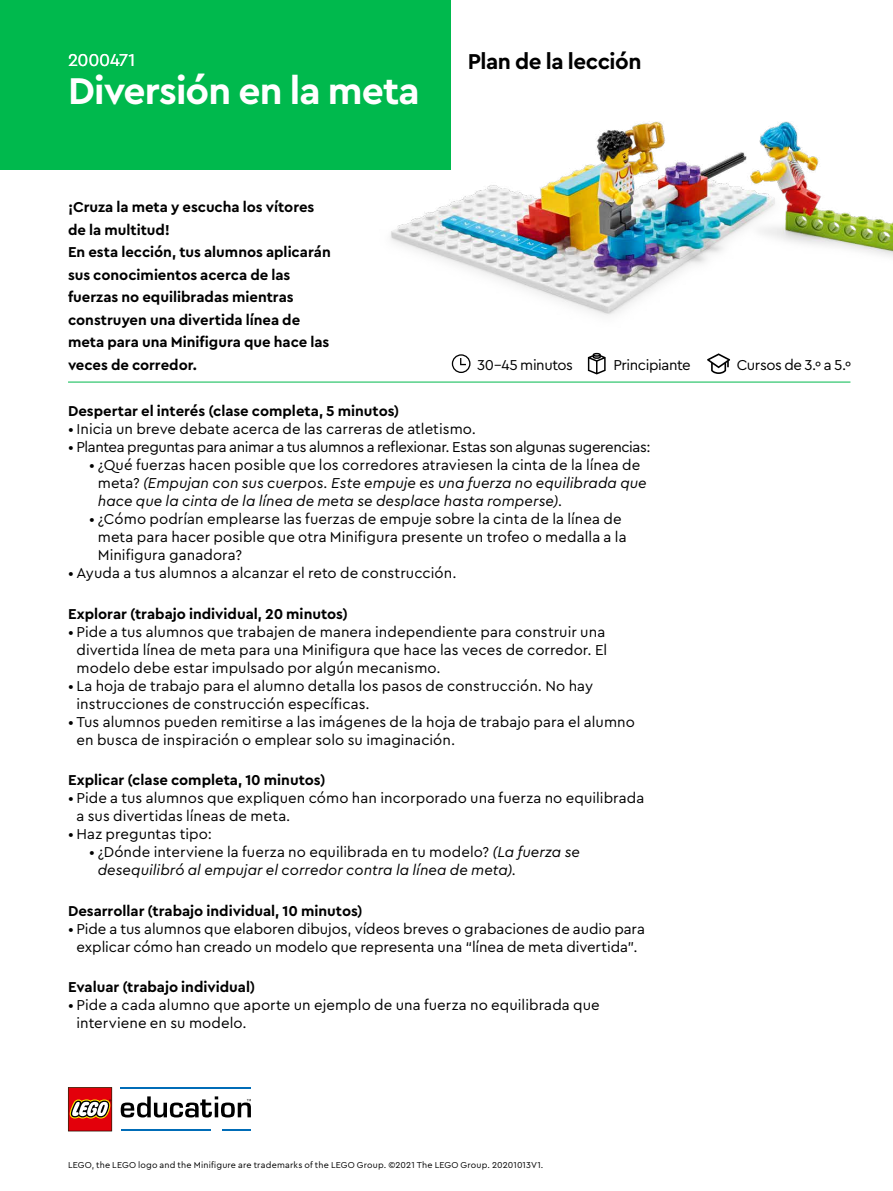
<style>
.page{position:relative;width:893px;height:1191px;background:#fff}
.page>*{position:absolute;margin:0;border:0;box-sizing:border-box;transform-origin:0 0}
.t1{font:700 39px "Cera Pro";letter-spacing:-.02em;color:#fff}
.t2{font:700 22.5px "Cera Pro";letter-spacing:-.02em;color:#000}
.t3{font:18px "Cera Pro";letter-spacing:-.015em;color:#fff}
.t4{font:15px/18px "Cera Pro";letter-spacing:.005em;color:#000}
.t5{font:700 15px/22.5px "Cera Pro";color:#000}
.t6{font:italic 15px/18px "Cera Pro";letter-spacing:.005em;color:#000}
.t7{font:15px "Cera Pro";letter-spacing:-.025em;color:#000}
.t8{font:9px "Cera Pro";letter-spacing:.025em;color:#000}
.s1{font-style:normal}
</style>
<div class="page">
<img style="left:366px;top:121px;width:527px;height:261px">
<div style="left:0;top:0;width:451px;height:170px;background:#00b94d"></div>
<hr style="left:68px;top:382px;width:782px;height:1px;background:#00b94d">
<svg style="left:452px;top:354px;width:18px;height:19px"></svg>
<svg style="left:588px;top:353px;width:18px;height:21px"></svg>
<svg style="left:707px;top:353px;width:23px;height:21px"></svg>
<hr style="left:121px;top:1087px;width:130px;height:2px;background:#006cb7">
<hr style="left:121px;top:1129px;width:90px;height:2px;background:#006cb7">
<hr style="left:223px;top:1129px;width:28px;height:2px;background:#006cb7">
<svg style="left:121px;top:1096px;width:130px;height:21px"></svg>
<svg style="left:68px;top:1087px;width:44px;height:44px;background:#c43c33"></svg>
<p class="t3" style="left:68px;top:48px;width:69px">2000471</p>
<h1 class="t1" style="left:68px;top:65px;width:353px">Diversión en la meta</h1>
<p class="t5" style="left:68px;top:195px;width:264px">¡Cruza la meta y escucha los vítores de la multitud!<br>En esta lección, tus alumnos aplicarán sus conocimientos acerca de las fuerzas no equilibradas mientras construyen una divertida línea de meta para una Minifigura que hace las veces de corredor.</p>
<h2 class="t2" style="left:468px;top:47px;width:175px">Plan de la lección</h2>
<p class="t7" style="left:477px;top:355px;width:97px">30-45 minutos</p>
<p class="t7" style="left:613px;top:355px;width:79px">Principiante</p>
<p class="t7" style="left:737px;top:355px;width:116px">Cursos de 3.º a 5.º</p>
<p class="t5" style="left:68px;top:399px;width:333px">Despertar el interés (clase completa, 5 minutos)</p>
<p class="t4" style="left:68px;top:419px;width:409px">• Inicia un breve debate acerca de las carreras de atletismo.</p>
<p class="t7" style="left:68px;top:437px;width:584px">• Plantea preguntas para animar a tus alumnos a reflexionar. Estas son algunas sugerencias:</p>
<p class="t6" style="left:98px;top:455px;width:550px;text-indent:-9px"><span class="s1">• ¿Qué fuerzas hacen posible que los corredores atraviesen la cinta de la línea de meta?</span> (Empujan con sus cuerpos. Este empuje es una fuerza no equilibrada que hace que la cinta de la línea de meta se desplace hasta romperse).</p>
<p class="t4" style="left:98px;top:509px;width:530px;text-indent:-9px">• ¿Cómo podrían emplearse las fuerzas de empuje sobre la cinta de la línea de meta para hacer posible que otra Minifigura presente un trofeo o medalla a la<br>Minifigura ganadora?</p>
<p class="t4" style="left:68px;top:563px;width:390px">• Ayuda a tus alumnos a alcanzar el reto de construcción.</p>
<p class="t5" style="left:68px;top:602px;width:281px">Explorar (trabajo individual, 20 minutos)</p>
<p class="t4" style="left:77px;top:622px;width:532px;text-indent:-9px">• Pide a tus alumnos que trabajen de manera independiente para construir una divertida línea de meta para una Minifigura que hace las veces de corredor. El modelo debe estar impulsado por algún mecanismo.</p>
<p class="t4" style="left:77px;top:676px;width:518px;text-indent:-9px">• La hoja de trabajo para el alumno detalla los pasos de construcción. No hay instrucciones de construcción específicas.</p>
<p class="t4" style="left:77px;top:712px;width:560px;text-indent:-9px">• Tus alumnos pueden remitirse a las imágenes de la hoja de trabajo para el alumno en busca de inspiración o emplear solo su imaginación.</p>
<p class="t5" style="left:68px;top:768px;width:259px">Explicar (clase completa, 10 minutos)</p>
<p class="t4" style="left:77px;top:788px;width:569px;text-indent:-9px">• Pide a tus alumnos que expliquen cómo han incorporado una fuerza no equilibrada a sus divertidas líneas de meta.</p>
<p class="t4" style="left:68px;top:824px;width:145px">• Haz preguntas tipo:</p>
<p class="t6" style="left:98px;top:842px;width:484px;text-indent:-9px"><span class="s1">• ¿Dónde interviene la fuerza no equilibrada en tu modelo?</span> (La fuerza se desequilibró al empujar el corredor contra la línea de meta).</p>
<p class="t5" style="left:68px;top:899px;width:296px">Desarrollar (trabajo individual, 10 minutos)</p>
<p class="t4" style="left:68px;top:919px;width:578px;text-align:center">• Pide a tus alumnos que elaboren dibujos, vídeos breves o grabaciones de audio para explicar cómo han creado un modelo que representa una “línea de meta divertida”.</p>
<p class="t5" style="left:68px;top:975px;width:189px">Evaluar (trabajo individual)</p>
<p class="t4" style="left:77px;top:995px;width:525px;text-indent:-9px">• Pide a cada alumno que aporte un ejemplo de una fuerza no equilibrada que interviene en su modelo.</p>
<p class="t8" style="left:68px;top:1159px;width:477px">LEGO, the LEGO logo and the Minifigure are trademarks of the LEGO Group. ©2021 The LEGO Group. 20201013V1.</p>
</div>
